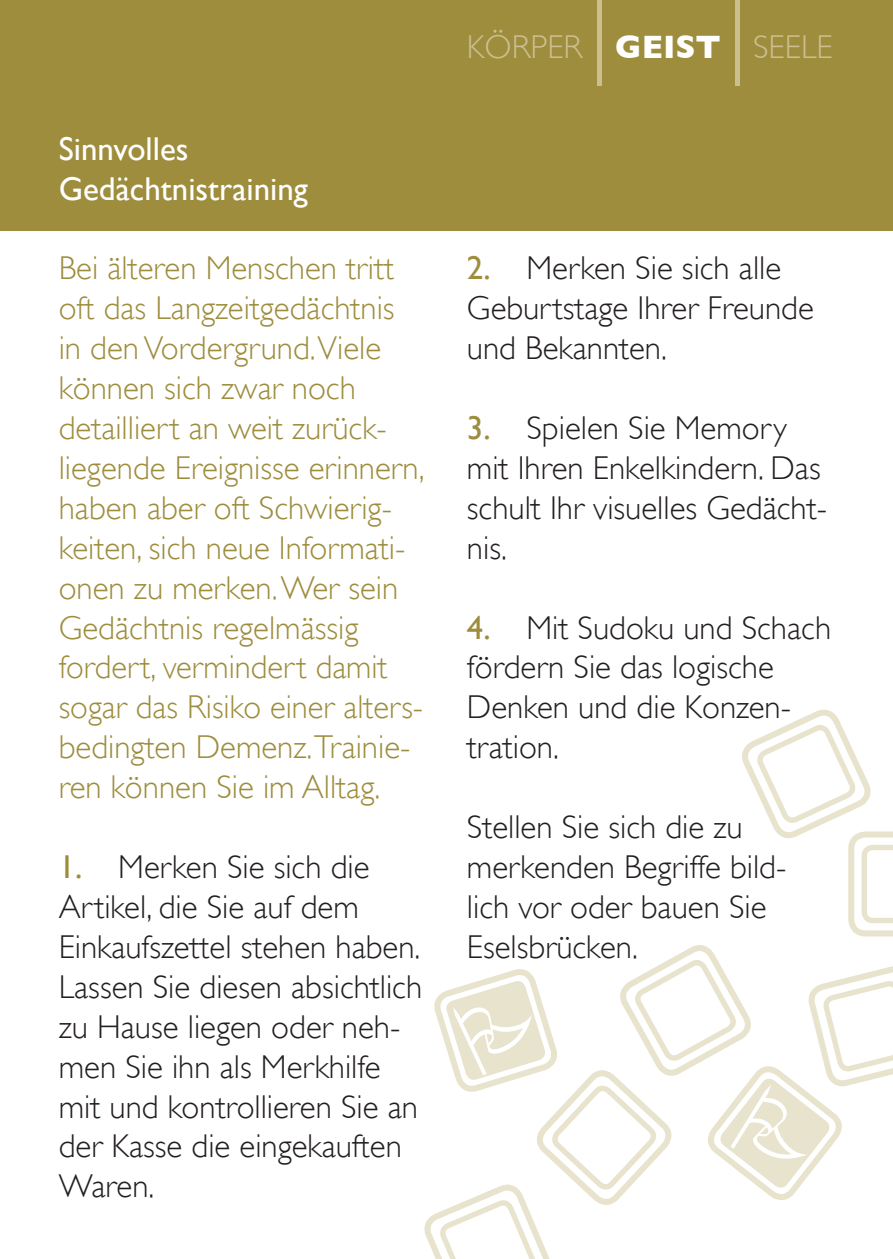
<style>
.page{position:relative;width:893px;height:1259px;background:#fff}
.page>*{position:absolute;margin:0;border:0;box-sizing:border-box;transform-origin:0 0}
.t1{font:120px "Gill Sans";color:#cbbf90;scale:.5 1}
.t2{font:300 33px/39.9px "Gill Sans";color:#231f20}
.t3{font:300 33px/39.9px "Gill Sans";color:#9d8d3d}
.t4{font:33px/39.9px "Gill Sans";color:#fff}
.t5{font:300 33px "Gill Sans";color:#cbbf90}
.t6{font:700 33px "Gill Sans";color:#fff}
.s1{font-weight:400;color:#9d8d3d}
</style>
<div class="page">
<div style="left:0;top:0;width:893px;height:230px;background:#9d8d3d"></div>
<svg style="left:742px;top:709px;width:151px;height:227px"></svg>
<svg style="left:424px;top:945px;width:469px;height:314px"></svg>
<p class="t4" style="left:59px;top:128px;width:251px">Sinnvolles<br>Gedächtnistraining</p>
<p class="t3" style="left:59px;top:248px;width:367px">Bei älteren Menschen tritt oft das Langzeitgedächtnis in den Vordergrund.Viele können sich zwar noch detailliert an weit zurück&shy;liegende Ereignisse erinnern, haben aber oft Schwierig&shy;keiten, sich neue Informati&shy;onen zu merken. Wer sein<br>Gedächtnis regelmässig fordert, vermindert damit sogar das Risiko einer alters&shy;bedingten Demenz.Trainie&shy;ren können Sie im Alltag.</p>
<p class="t2" style="left:59px;top:847px;width:365px"><span class="s1">1.</span> Merken Sie sich die<br>Artikel, die Sie auf dem<br>Einkaufszettel stehen haben.<br>Lassen Sie diesen absichtlich zu Hause liegen oder neh&shy;men Sie ihn als Merkhilfe mit und kontrollieren Sie an der Kasse die eingekauften<br>Waren.</p>
<p class="t5" style="left:467px;top:28px;width:117px">KÖRPER</p>
<h1 class="t1" style="left:591px;top:-53px;width:33px">|</h1>
<p class="t6" style="left:615px;top:28px;width:107px">GEIST</p>
<h1 class="t1" style="left:729px;top:-53px;width:33px">|</h1>
<p class="t5" style="left:753px;top:28px;width:81px">SEELE</p>
<p class="t2" style="left:467px;top:248px;width:348px"><span class="s1">2.</span> Merken Sie sich alle<br>Geburtstage Ihrer Freunde und Bekannten.</p>
<p class="t2" style="left:467px;top:408px;width:362px"><span class="s1">3.</span> Spielen Sie Memory mit Ihren Enkelkindern. Das schult Ihr visuelles Gedächt&shy;nis.</p>
<p class="t2" style="left:467px;top:607px;width:366px"><span class="s1">4.</span> Mit Sudoku und Schach fördern Sie das logische<br>Denken und die Konzen&shy;tration.</p>
<p class="t2" style="left:467px;top:807px;width:321px">Stellen Sie sich die zu merkenden Begriffe bild&shy;lich vor oder bauen Sie<br>Eselsbrücken.</p>
</div>
